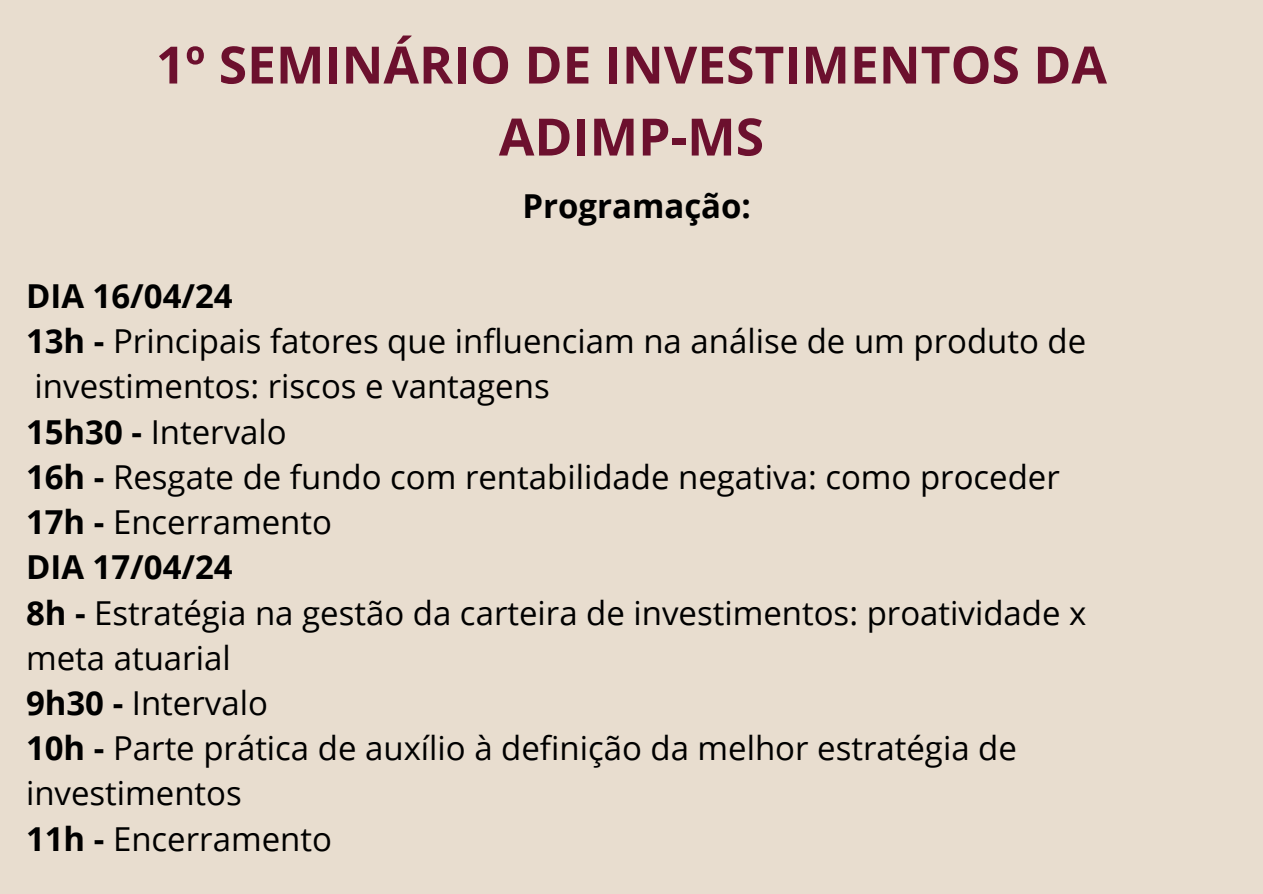
<style>
.page{position:relative;width:1263px;height:894px;background:#fff}
.page>*{position:absolute;margin:0;border:0;box-sizing:border-box;transform-origin:0 0}
.t1{font:700 51.45px/72px "Open Sans";color:#6c102e;text-align:center}
.t2{font:33px "Open Sans";color:#000}
.t3{font:700 33px "Open Sans";color:#000}
.s1{font-weight:700}
</style>
<div class="page">
<div style="left:0;top:0;width:1263px;height:893px;background:#e8ddcf"></div>
<p class="t1" style="left:156px;top:27px;width:952px">1º SEMINÁRIO DE INVESTIMENTOS DA<br>ADIMP-MS</p>
<h1 class="t3" style="left:523px;top:182px;width:230px">Programação:</h1>
<h2 class="t3" style="left:26px;top:273px;width:208px">DIA 16/04/24</h2>
<p class="t2" style="left:26px;top:318px;width:1062px"><span class="s1">13h -</span> Principais fatores que influenciam na análise de um produto de</p>
<p class="t2" style="left:35px;top:363px;width:517px">investimentos: riscos e vantagens</p>
<p class="t2" style="left:26px;top:408px;width:262px"><span class="s1">15h30 -</span> Intervalo</p>
<p class="t2" style="left:26px;top:453px;width:1035px"><span class="s1">16h -</span> Resgate de fundo com rentabilidade negativa: como proceder</p>
<p class="t2" style="left:26px;top:498px;width:307px"><span class="s1">17h -</span> Encerramento</p>
<p class="t3" style="left:26px;top:544px;width:208px">DIA 17/04/24</p>
<p class="t2" style="left:26px;top:589px;width:1062px"><span class="s1">8h -</span> Estratégia na gestão da carteira de investimentos: proatividade x</p>
<p class="t2" style="left:26px;top:634px;width:206px">meta atuarial</p>
<p class="t2" style="left:26px;top:679px;width:243px"><span class="s1">9h30 -</span> Intervalo</p>
<p class="t2" style="left:26px;top:724px;width:992px"><span class="s1">10h -</span> Parte prática de auxílio à definição da melhor estratégia de</p>
<p class="t2" style="left:26px;top:769px;width:217px">investimentos</p>
<p class="t2" style="left:26px;top:815px;width:307px"><span class="s1">11h -</span> Encerramento</p>
</div>
